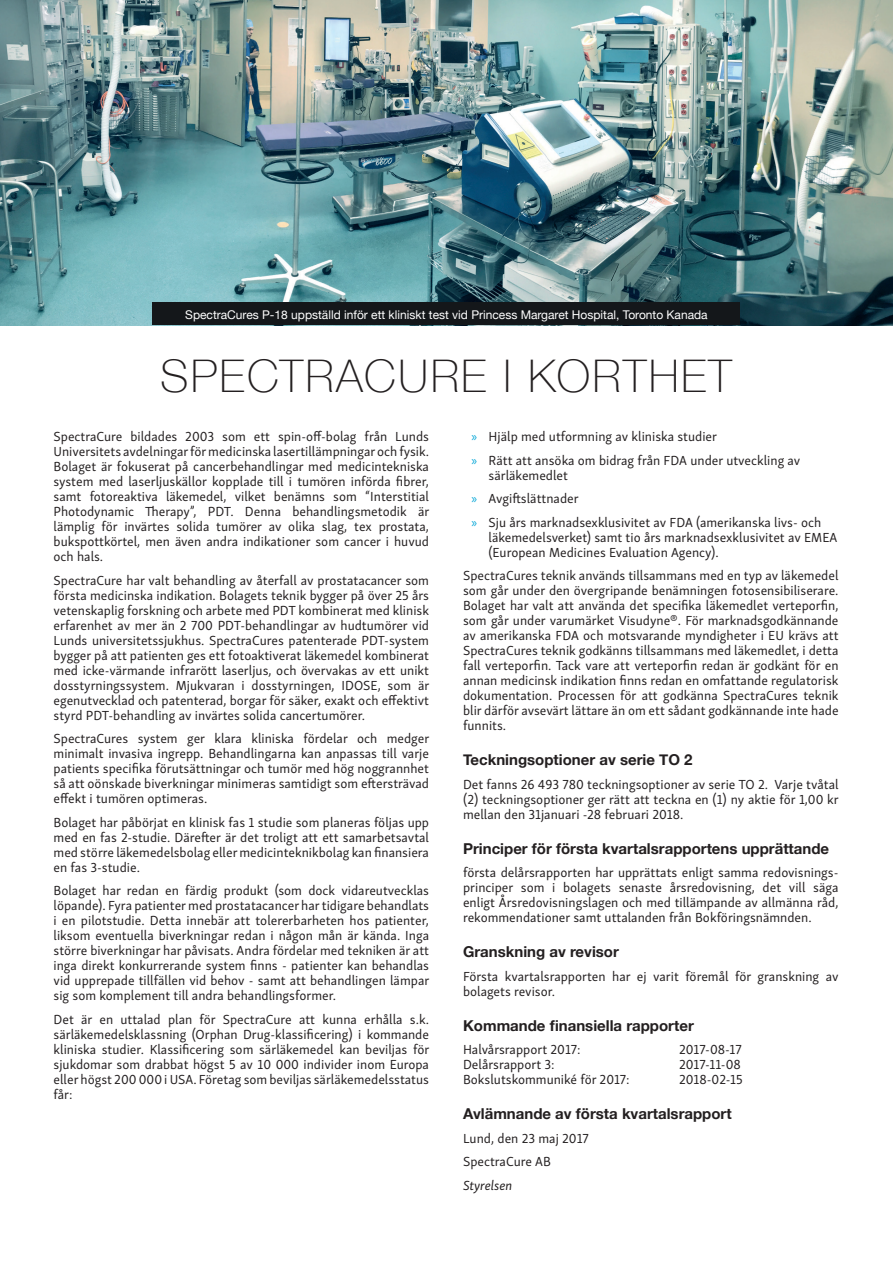
<style>
.page{position:relative;width:893px;height:1263px;background:#fff}
.page>*{position:absolute;margin:0;border:0;box-sizing:border-box;transform-origin:0 0}
.t1{font:100 45px "Helvetica Neue";letter-spacing:.05em;color:#231f20}
.t2{font:700 15px "Helvetica Neue";color:#231f20}
.t3{font:13.5px/15px "Skolar Sans";color:#231f20;text-align:justify}
.t4{font:italic 13.5px "Skolar Sans";color:#231f20}
.t5{font:12px "Helvetica Neue";color:#fff}
.s1{font-family:"Myriad Pro";color:#06a7d7}
</style>
<div class="page">
<img style="left:0;top:0;width:893px;height:325px">
<div style="left:153px;top:302px;width:587px;height:23px;background:#14171a"></div>
<p class="t5" style="left:185px;top:306px;width:524px">SpectraCures P-18 uppställd inför ett kliniskt test vid Princess Margaret Hospital, Toronto Kanada</p>
<h1 class="t1" style="left:160px;top:342px;width:573px">SPECTRACURE I KORTHET</h1>
<p class="t3" style="left:54px;top:428px;width:377px">SpectraCure bildades 2003 som ett spin-off-bolag från Lunds Universitets avdelningar för medicinska lasertillämpningar och fysik.<br>Bolaget är fokuserat på cancerbehandlingar med medicintekniska system med laserljuskällor kopplade till i tumören införda fibrer, samt fotoreaktiva läkemedel, vilket benämns som “Interstitial Photodynamic Therapy”, PDT. Denna behandlingsmetodik är lämplig för invärtes solida tumörer av olika slag, tex prostata, bukspottkörtel, men även andra indikationer som cancer i huvud och hals.</p>
<p class="t3" style="left:54px;top:572px;width:377px">SpectraCure har valt behandling av återfall av prostatacancer som första medicinska indikation. Bolagets teknik bygger på över 25 års vetenskaplig forskning och arbete med PDT kombinerat med klinisk erfarenhet av mer än 2 700 PDT-behandlingar av hudtumörer vid Lunds universitetssjukhus. SpectraCures patenterade PDT-system bygger på att patienten ges ett fotoaktiverat läkemedel kombinerat med icke-värmande infrarött laserljus, och övervakas av ett unikt dosstyrningssystem. Mjukvaran i dosstyrningen, IDOSE, som är egenutvecklad och patenterad, borgar för säker, exakt och effektivt styrd PDT-behandling av invärtes solida cancertumörer.</p>
<p class="t3" style="left:54px;top:730px;width:377px">SpectraCures system ger klara kliniska fördelar och medger minimalt invasiva ingrepp. Behandlingarna kan anpassas till varje patients specifika förutsättningar och tumör med hög noggrannhet så att oönskade biverkningar minimeras samtidigt som eftersträvad effekt i tumören optimeras.</p>
<p class="t3" style="left:54px;top:814px;width:377px">Bolaget har påbörjat en klinisk fas 1 studie som planeras följas upp med en fas 2-studie. Därefter är det troligt att ett samarbetsavtal med större läkemedelsbolag eller medicinteknikbolag kan finansiera en fas 3-studie.</p>
<p class="t3" style="left:54px;top:882px;width:377px">Bolaget har redan en färdig produkt (som dock vidareutvecklas löpande). Fyra patienter med prostatacancer har tidigare behandlats i en pilotstudie. Detta innebär att tolererbarheten hos patienter, liksom eventuella biverkningar redan i någon mån är kända. Inga större biverkningar har påvisats. Andra fördelar med tekniken är att inga direkt konkurrerande system finns - patienter kan behandlas vid upprepade tillfällen vid behov - samt att behandlingen lämpar sig som komplement till andra behandlingsformer.</p>
<p class="t3" style="left:54px;top:1011px;width:377px">Det är en uttalad plan för SpectraCure att kunna erhålla s.k. särläkemedelsklassning (Orphan Drug-klassificering) i kommande kliniska studier. Klassificering som särläkemedel kan beviljas för sjukdomar som drabbat högst 5 av 10 000 individer inom Europa eller högst 200 000 i USA. Företag som beviljas särläkemedelsstatus får:</p>
<p class="t3" style="left:472px;top:424px;width:330px;line-height:23.5px"><span class="s1">»</span> Hjälp med utformning av kliniska studier<br><span class="s1">»</span> Rätt att ansöka om bidrag från FDA under utveckling av</p>
<p class="t3" style="left:472px;top:462px;width:351px;line-height:23.5px;text-align:left;text-indent:17px">särläkemedlet<br><span class="s1">»</span> Avgiftslättnader<br><span class="s1">»</span> Sju års marknadsexklusivitet av FDA (amerikanska livs- och</p>
<p class="t3" style="left:489px;top:528px;width:350px">läkemedelsverket) samt tio års marknadsexklusivitet av EMEA (European Medicines Evaluation Agency).</p>
<p class="t3" style="left:463px;top:567px;width:377px">SpectraCures teknik används tillsammans med en typ av läkemedel som går under den övergripande benämningen fotosensibiliserare.<br>Bolaget har valt att använda det specifika läkemedlet verteporfin, som går under varumärket Visudyne®. För marknadsgodkännande av amerikanska FDA och motsvarande myndigheter i EU krävs att SpectraCures teknik godkänns tillsammans med läkemedlet, i detta fall verteporfin. Tack vare att verteporfin redan är godkänt för en annan medicinsk indikation finns redan en omfattande regulatorisk dokumentation. Processen för att godkänna SpectraCures teknik blir därför avsevärt lättare än om ett sådant godkännande inte hade funnits.</p>
<p class="t2" style="left:463px;top:748px;width:231px">Teckningsoptioner av serie TO 2</p>
<p class="t3" style="left:463px;top:776px;width:377px">Det fanns 26 493 780 teckningsoptioner av serie TO 2. Varje tvåtal (2) teckningsoptioner ger rätt att teckna en (1) ny aktie för 1,00 kr mellan den 31januari -28 februari 2018.</p>
<p class="t2" style="left:463px;top:837px;width:368px">Principer för första kvartalsrapportens upprättande</p>
<p class="t3" style="left:463px;top:864px;width:377px">första delårsrapporten har upprättats enligt samma redovisnings&shy;principer som i bolagets senaste årsredovisning, det vill säga enligt Årsredovisningslagen och med tillämpande av allmänna råd, rekommendationer samt uttalanden från Bokföringsnämnden.</p>
<p class="t2" style="left:463px;top:940px;width:157px">Granskning av revisor</p>
<p class="t3" style="left:463px;top:968px;width:377px">Första kvartalsrapporten har ej varit föremål för granskning av bolagets revisor.</p>
<p class="t2" style="left:463px;top:1014px;width:232px">Kommande finansiella rapporter</p>
<p class="t3" style="left:463px;top:1041px;width:119px">Halvårsrapport 2017:</p>
<p class="t3" style="left:679px;top:1041px;width:64px">2017-08-17</p>
<p class="t3" style="left:463px;top:1056px;width:93px">Delårsrapport 3:</p>
<p class="t3" style="left:679px;top:1056px;width:63px">2017-11-08</p>
<p class="t3" style="left:463px;top:1071px;width:168px">Bokslutskommuniké för 2017:</p>
<p class="t3" style="left:679px;top:1071px;width:65px">2018-02-15</p>
<p class="t2" style="left:463px;top:1102px;width:270px">Avlämnande av första kvartalsrapport</p>
<p class="t3" style="left:463px;top:1125px;width:127px;line-height:23.5px">Lund, den 23 maj 2017<br>SpectraCure AB</p>
<p class="t4" style="left:463px;top:1175px;width:51px">Styrelsen</p>
</div>
